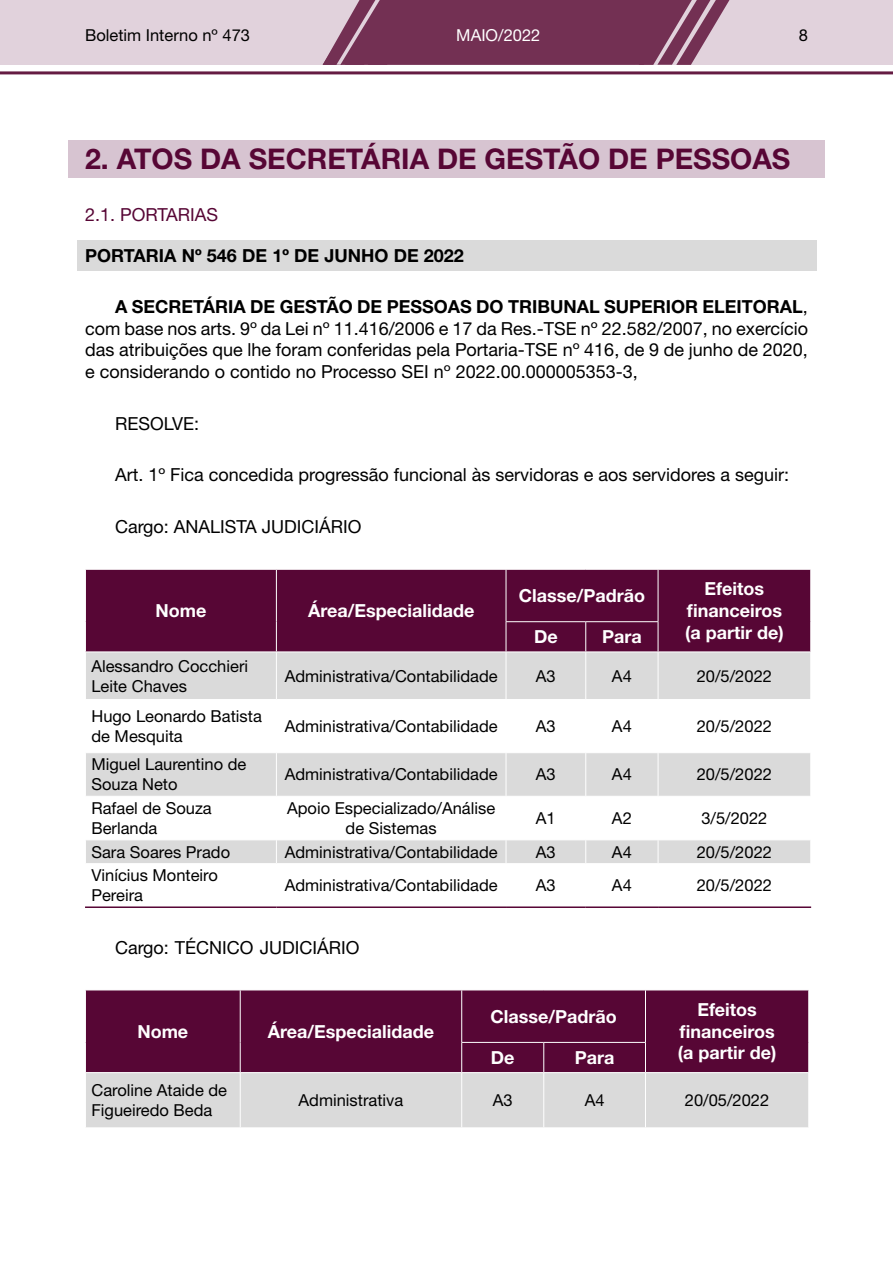
<style>
.page{position:relative;width:893px;height:1263px;background:#fff}
.page>*{position:absolute;margin:0;border:0;box-sizing:border-box;transform-origin:0 0}
.t1{font:700 28.5px "Helvetica Neue LT Std";color:#570635}
.t2{font:18px/21.6px "Helvetica Neue LT Std";color:#000;text-align:justify}
.t3{font:700 18px/21.6px "Helvetica Neue LT Std";color:#fff;text-align:center}
.t4{font:700 18px "Helvetica Neue LT Std";color:#000}
.t5{font:18px "Helvetica Neue LT Std";color:#570635}
.t6{font:16.5px/19.8px "Helvetica Neue LT Std";color:#000}
.t7{font:16.5px "Helvetica Neue LT Std";color:#fff}
.s1{font-weight:700}
</style>
<div class="page">
<hr style="left:0;top:71px;width:893px;height:3px;background:#651c43">
<div style="left:0;top:0;width:893px;height:65px;background:#e1d2dc"></div>
<svg style="left:323px;top:0;width:406px;height:65px;background:#804464"></svg>
<div style="left:68px;top:140px;width:757px;height:37px;background:#d7c4d1"></div>
<div style="left:77px;top:241px;width:739px;height:30px;background:#dadada"></div>
<div style="left:86px;top:570px;width:724px;height:81px;background:#570635"></div>
<svg style="left:86px;top:652px;width:724px;height:211px;fill:#dadada"></svg>
<hr style="left:276px;top:570px;width:1px;height:52px;background:#fff">
<svg style="left:85px;top:622px;width:1px;height:29px"></svg>
<svg style="left:276px;top:622px;width:1px;height:29px"></svg>
<hr style="left:506px;top:570px;width:1px;height:51px;background:#fff">
<hr style="left:658px;top:570px;width:1px;height:51px;background:#fff">
<svg style="left:810px;top:622px;width:1px;height:29px"></svg>
<hr style="left:506px;top:621px;width:80px;height:1px;background:#fff">
<svg style="left:506px;top:622px;width:1px;height:29px"></svg>
<hr style="left:586px;top:621px;width:72px;height:1px;background:#fff">
<svg style="left:585px;top:622px;width:1px;height:29px"></svg>
<svg style="left:658px;top:622px;width:1px;height:29px"></svg>
<hr style="left:276px;top:652px;width:1px;height:47px;background:#fff">
<hr style="left:506px;top:652px;width:1px;height:47px;background:#fff">
<hr style="left:585px;top:652px;width:1px;height:47px;background:#fff">
<hr style="left:658px;top:652px;width:1px;height:47px;background:#fff">
<hr style="left:85px;top:699px;width:191px;height:1px;background:#fff">
<hr style="left:276px;top:699px;width:230px;height:1px;background:#fff">
<hr style="left:276px;top:700px;width:1px;height:52px;background:#fff">
<hr style="left:506px;top:699px;width:80px;height:1px;background:#fff">
<hr style="left:506px;top:700px;width:1px;height:52px;background:#fff">
<hr style="left:586px;top:699px;width:72px;height:1px;background:#fff">
<hr style="left:585px;top:700px;width:1px;height:52px;background:#fff">
<hr style="left:658px;top:699px;width:153px;height:1px;background:#fff">
<hr style="left:658px;top:700px;width:1px;height:52px;background:#fff">
<hr style="left:85px;top:752px;width:191px;height:1px;background:#fff">
<hr style="left:276px;top:752px;width:230px;height:1px;background:#fff">
<hr style="left:276px;top:753px;width:1px;height:43px;background:#fff">
<hr style="left:506px;top:752px;width:80px;height:1px;background:#fff">
<hr style="left:506px;top:753px;width:1px;height:43px;background:#fff">
<hr style="left:586px;top:752px;width:72px;height:1px;background:#fff">
<hr style="left:585px;top:753px;width:1px;height:43px;background:#fff">
<hr style="left:658px;top:752px;width:153px;height:1px;background:#fff">
<hr style="left:658px;top:753px;width:1px;height:43px;background:#fff">
<hr style="left:85px;top:796px;width:191px;height:1px;background:#fff">
<hr style="left:276px;top:796px;width:230px;height:1px;background:#fff">
<hr style="left:276px;top:797px;width:1px;height:42px;background:#fff">
<hr style="left:506px;top:796px;width:80px;height:1px;background:#fff">
<hr style="left:506px;top:797px;width:1px;height:42px;background:#fff">
<hr style="left:586px;top:796px;width:72px;height:1px;background:#fff">
<hr style="left:585px;top:797px;width:1px;height:42px;background:#fff">
<hr style="left:658px;top:796px;width:153px;height:1px;background:#fff">
<hr style="left:658px;top:797px;width:1px;height:42px;background:#fff">
<hr style="left:85px;top:839px;width:191px;height:1px;background:#fff">
<hr style="left:276px;top:839px;width:230px;height:1px;background:#fff">
<svg style="left:276px;top:840px;width:1px;height:23px"></svg>
<hr style="left:506px;top:839px;width:80px;height:1px;background:#fff">
<svg style="left:506px;top:840px;width:1px;height:23px"></svg>
<hr style="left:586px;top:839px;width:72px;height:1px;background:#fff">
<svg style="left:585px;top:840px;width:1px;height:23px"></svg>
<hr style="left:658px;top:839px;width:153px;height:1px;background:#fff">
<svg style="left:658px;top:840px;width:1px;height:23px"></svg>
<hr style="left:85px;top:906px;width:191px;height:2px;background:#570635">
<hr style="left:276px;top:906px;width:230px;height:2px;background:#570635">
<hr style="left:506px;top:906px;width:80px;height:2px;background:#570635">
<hr style="left:586px;top:906px;width:72px;height:2px;background:#570635">
<hr style="left:658px;top:906px;width:153px;height:2px;background:#570635">
<div style="left:86px;top:990px;width:722px;height:53px;background:#570635"></div>
<hr style="left:240px;top:990px;width:1px;height:52px;background:#fff">
<hr style="left:240px;top:1042px;width:1px;height:30px;background:#fff">
<hr style="left:461px;top:990px;width:1px;height:52px;background:#fff">
<hr style="left:645px;top:990px;width:1px;height:52px;background:#fff">
<hr style="left:461px;top:1042px;width:83px;height:1px;background:#fff">
<hr style="left:544px;top:1042px;width:102px;height:1px;background:#fff">
<svg style="left:85px;top:1043px;width:724px;height:84px;background:#ac90a0"></svg>
<hr style="left:85px;top:1072px;width:155px;height:1px;background:#fff">
<hr style="left:85px;top:1073px;width:1px;height:54px;background:#fff">
<hr style="left:240px;top:1072px;width:222px;height:1px;background:#fff">
<hr style="left:240px;top:1073px;width:1px;height:54px;background:#fff">
<hr style="left:462px;top:1072px;width:82px;height:1px;background:#fff">
<hr style="left:461px;top:1073px;width:1px;height:54px;background:#fff">
<hr style="left:544px;top:1072px;width:101px;height:1px;background:#fff">
<hr style="left:543px;top:1073px;width:1px;height:54px;background:#fff">
<hr style="left:645px;top:1072px;width:164px;height:1px;background:#fff">
<hr style="left:645px;top:1073px;width:1px;height:54px;background:#fff">
<hr style="left:808px;top:1073px;width:1px;height:54px;background:#fff">
<p class="t6" style="left:85px;top:25px;width:166px">Boletim Interno nº 473</p>
<p class="t7" style="left:456px;top:25px;width:86px">MAIO/2022</p>
<p class="t6" style="left:799px;top:25px;width:11px">8</p>
<h1 class="t1" style="left:85px;top:141px;width:707px">2. ATOS DA SECRETÁRIA DE GESTÃO DE PESSOAS</h1>
<p class="t5" style="left:85px;top:204px;width:135px">2.1. PORTARIAS</p>
<p class="t4" style="left:85px;top:244px;width:380px">PORTARIA Nº 546 DE 1º DE JUNHO DE 2022</p>
<p class="t2" style="left:85px;top:296px;width:724px;text-indent:30px"><span class="s1">A SECRETÁRIA DE GESTÃO DE PESSOAS DO TRIBUNAL SUPERIOR ELEITORAL</span>, com base nos arts. 9º da Lei nº 11.416/2006 e 17 da Res.-TSE nº 22.582/2007, no exercício das atribuições que lhe foram conferidas pela Portaria-TSE nº 416, de 9 de junho de 2020, e considerando o contido no Processo SEI nº 2022.00.000005353-3,</p>
<p class="t2" style="left:115px;top:412px;width:86px">RESOLVE:</p>
<p class="t2" style="left:115px;top:464px;width:675px">Art. 1º Fica concedida progressão funcional às servidoras e aos servidores a seguir:</p>
<p class="t2" style="left:115px;top:515px;width:248px">Cargo: ANALISTA JUDICIÁRIO</p>
<p class="t3" style="left:155px;top:599px;width:52px">Nome</p>
<p class="t3" style="left:308px;top:599px;width:168px">Área/Especialidade</p>
<p class="t3" style="left:519px;top:584px;width:128px">Classe/Padrão</p>
<p class="t3" style="left:687px;top:578px;width:97px">Efeitos financeiros</p>
<p class="t3" style="left:534px;top:626px;width:25px">De</p>
<p class="t3" style="left:602px;top:626px;width:41px">Para</p>
<p class="t3" style="left:685px;top:621px;width:100px">(a partir de)</p>
<p class="t6" style="left:91px;top:656px;width:158px">Alessandro Cocchieri<br>Leite Chaves</p>
<p class="t6" style="left:285px;top:666px;width:214px">Administrativa/Contabilidade</p>
<p class="t6" style="left:536px;top:666px;width:21px">A3</p>
<p class="t6" style="left:612px;top:666px;width:21px">A4</p>
<p class="t6" style="left:697px;top:666px;width:77px">20/5/2022</p>
<p class="t6" style="left:91px;top:706px;width:172px">Hugo Leonardo Batista de Mesquita</p>
<p class="t6" style="left:285px;top:716px;width:214px">Administrativa/Contabilidade</p>
<p class="t6" style="left:536px;top:716px;width:21px">A3</p>
<p class="t6" style="left:612px;top:716px;width:21px">A4</p>
<p class="t6" style="left:697px;top:716px;width:77px">20/5/2022</p>
<p class="t6" style="left:91px;top:754px;width:156px">Miguel Laurentino de<br>Souza Neto</p>
<p class="t6" style="left:285px;top:764px;width:214px">Administrativa/Contabilidade</p>
<p class="t6" style="left:536px;top:764px;width:21px">A3</p>
<p class="t6" style="left:612px;top:764px;width:21px">A4</p>
<p class="t6" style="left:697px;top:764px;width:77px">20/5/2022</p>
<p class="t6" style="left:91px;top:798px;width:122px">Rafael de Souza<br>Berlanda</p>
<p class="t6" style="left:287px;top:798px;width:210px;text-align:center">Apoio Especializado/Análise de Sistemas</p>
<p class="t6" style="left:536px;top:808px;width:21px">A1</p>
<p class="t6" style="left:612px;top:808px;width:21px">A2</p>
<p class="t6" style="left:701px;top:808px;width:68px">3/5/2022</p>
<p class="t6" style="left:91px;top:842px;width:140px">Sara Soares Prado</p>
<p class="t6" style="left:285px;top:842px;width:214px">Administrativa/Contabilidade</p>
<p class="t6" style="left:536px;top:842px;width:21px">A3</p>
<p class="t6" style="left:612px;top:842px;width:21px">A4</p>
<p class="t6" style="left:697px;top:842px;width:77px">20/5/2022</p>
<p class="t6" style="left:91px;top:865px;width:128px">Vinícius Monteiro<br>Pereira</p>
<p class="t6" style="left:285px;top:875px;width:214px">Administrativa/Contabilidade</p>
<p class="t6" style="left:536px;top:875px;width:21px">A3</p>
<p class="t6" style="left:612px;top:875px;width:21px">A4</p>
<p class="t6" style="left:697px;top:875px;width:77px">20/5/2022</p>
<p class="t2" style="left:115px;top:936px;width:246px">Cargo: TÉCNICO JUDICIÁRIO</p>
<p class="t3" style="left:137px;top:1020px;width:52px">Nome</p>
<p class="t3" style="left:268px;top:1020px;width:168px">Área/Especialidade</p>
<p class="t3" style="left:490px;top:1005px;width:128px">Classe/Padrão</p>
<p class="t3" style="left:679px;top:998px;width:97px">Efeitos financeiros</p>
<p class="t3" style="left:491px;top:1046px;width:25px">De</p>
<p class="t3" style="left:575px;top:1046px;width:41px">Para</p>
<p class="t3" style="left:678px;top:1042px;width:100px">(a partir de)</p>
<p class="t6" style="left:91px;top:1080px;width:137px">Caroline Ataide de<br>Figueiredo Beda</p>
<p class="t6" style="left:299px;top:1090px;width:106px">Administrativa</p>
<p class="t6" style="left:493px;top:1090px;width:21px">A3</p>
<p class="t6" style="left:585px;top:1090px;width:21px">A4</p>
<p class="t6" style="left:685px;top:1090px;width:86px">20/05/2022</p>
</div>
